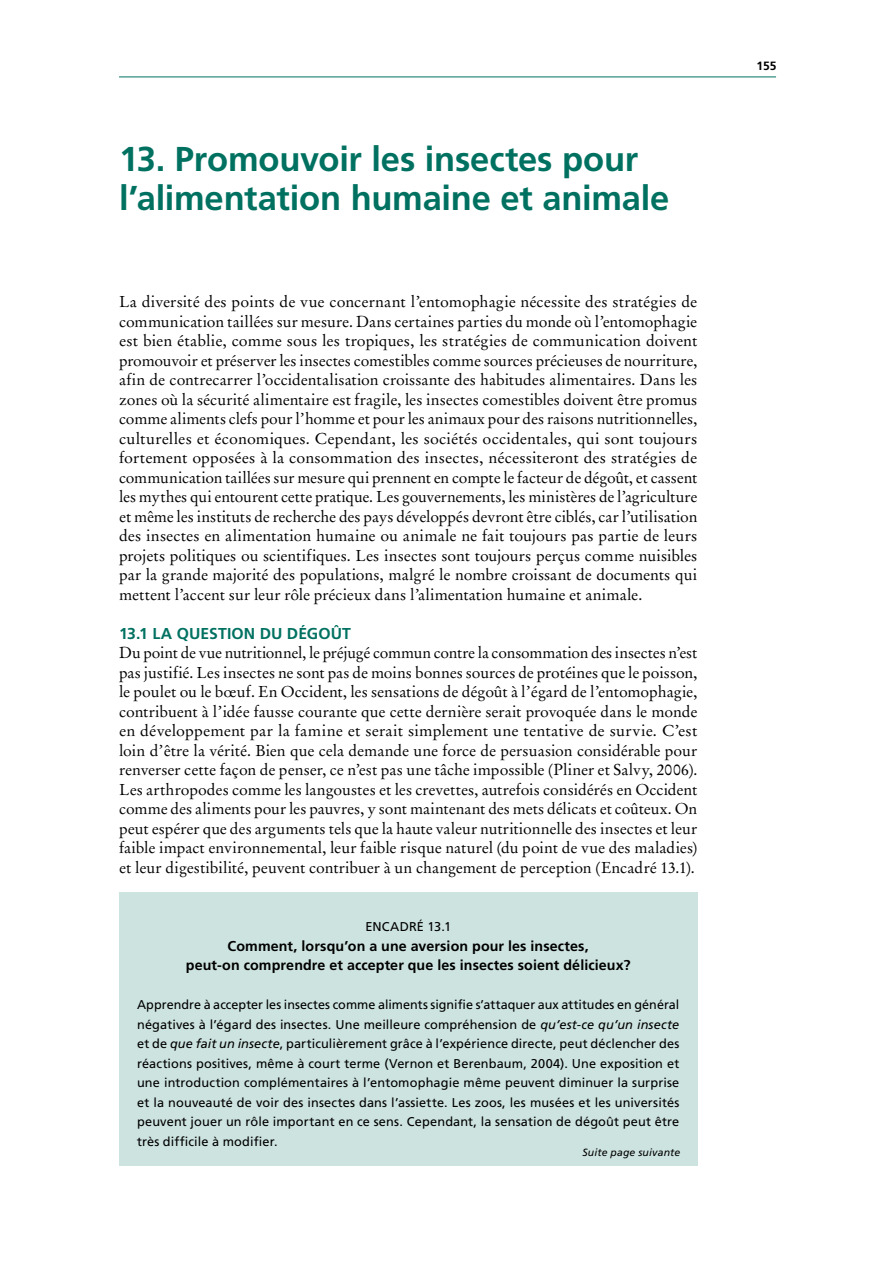
<style>
.page{position:relative;width:893px;height:1263px;background:#fff}
.page>*{position:absolute;margin:0;border:0;box-sizing:border-box;transform-origin:0 0}
.t1{font:700 34.5px/39px "Frutiger LT Std";letter-spacing:-.01em;color:#007161}
.t2{font:15.75px/19.5px "Stempel Garamond LT Std";color:#000;text-align:justify}
.t3{font:700 15.75px "Frutiger LT Std";letter-spacing:.005em;color:#007161}
.t4{font:700 14.25px/19.5px "Frutiger LT Std";letter-spacing:.01em;color:#000;text-align:center}
.t5{font:12.75px/19.5px "Frutiger LT Std";letter-spacing:.015em;color:#000;text-align:justify}
.t6{font:700 12px "Frutiger LT Std";color:#000}
.t7{font:italic 10.5px "Frutiger LT Std";letter-spacing:.015em;color:#000}
.s1{font-style:italic}
</style>
<div class="page">
<hr style="left:119px;top:77px;width:657px;height:1px;background:#007161">
<div style="left:119px;top:892px;width:578px;height:273px;background:#cce3df"></div>
<h1 class="t1" style="left:119px;top:139px;width:552px">13. Promouvoir les insectes pour l’alimentation humaine et animale</h1>
<p class="t2" style="left:119px;top:292px;width:580px">La diversité des points de vue concernant l’entomophagie nécessite des stratégies de communication taillées sur mesure. Dans certaines parties du monde où l’entomophagie est bien établie, comme sous les tropiques, les stratégies de communication doivent promouvoir et préserver les insectes comestibles comme sources précieuses de nourriture, afin de contrecarrer l’occidentalisation croissante des habitudes alimentaires. Dans les zones où la sécurité alimentaire est fragile, les insectes comestibles doivent être promus comme aliments clefs pour l’homme et pour les animaux pour des raisons nutritionnelles, culturelles et économiques. Cependant, les sociétés occidentales, qui sont toujours fortement opposées à la consommation des insectes, nécessiteront des stratégies de communication taillées sur mesure qui prennent en compte le facteur de dégoût, et cassent les mythes qui entourent cette pratique. Les gouvernements, les ministères de l’agriculture et même les instituts de recherche des pays développés devront être ciblés, car l’utilisation des insectes en alimentation humaine ou animale ne fait toujours pas partie de leurs projets politiques ou scientifiques. Les insectes sont toujours perçus comme nuisibles par la grande majorité des populations, malgré le nombre croissant de documents qui mettent l’accent sur leur rôle précieux dans l’alimentation humaine et animale.</p>
<p class="t3" style="left:119px;top:624px;width:233px">13.1 La question du dégoût</p>
<p class="t2" style="left:119px;top:643px;width:580px">Du point de vue nutritionnel, le préjugé commun contre la consommation des insectes n’est pas justifié. Les insectes ne sont pas de moins bonnes sources de protéines que le poisson, le poulet ou le bœuf. En Occident, les sensations de dégoût à l’égard de l’entomophagie, contribuent à l’idée fausse courante que cette dernière serait provoquée dans le monde en développement par la famine et serait simplement une tentative de survie. C’est loin d’être la vérité. Bien que cela demande une force de persuasion considérable pour renverser cette façon de penser, ce n’est pas une tâche impossible (Pliner et Salvy, 2006).<br>Les arthropodes comme les langoustes et les crevettes, autrefois considérés en Occident comme des aliments pour les pauvres, y sont maintenant des mets délicats et coûteux. On peut espérer que des arguments tels que la haute valeur nutritionnelle des insectes et leur faible impact environnemental, leur faible risque naturel (du point de vue des maladies) et leur digestibilité, peuvent contribuer à un changement de perception (Encadré 13.1).</p>
<p class="t5" style="left:365px;top:917px;width:87px">Encadré 13.1</p>
<p class="t4" style="left:186px;top:936px;width:446px">Comment, lorsqu’on a une aversion pour les insectes,<br>peut-on comprendre et accepter que les insectes soient délicieux?</p>
<p class="t5" style="left:137px;top:995px;width:544px">Apprendre à accepter les insectes comme aliments signifie s’attaquer aux attitudes en général négatives à l’égard des insectes. Une meilleure compréhension de <span class="s1">qu’est-ce qu’un insecte </span>et de <span class="s1">que fait un insecte</span>, particulièrement grâce à l’expérience directe, peut déclencher des réactions positives, même à court terme (Vernon et Berenbaum, 2004). Une exposition et une introduction complémentaires à l’entomophagie même peuvent diminuer la surprise et la nouveauté de voir des insectes dans l’assiette. Les zoos, les musées et les universités peuvent jouer un rôle important en ce sens. Cependant, la sensation de dégoût peut être très difficile à modifier.</p>
<p class="t7" style="left:582px;top:1146px;width:99px">Suite page suivante</p>
<p class="t6" style="left:757px;top:59px;width:22px">155</p>
</div>
